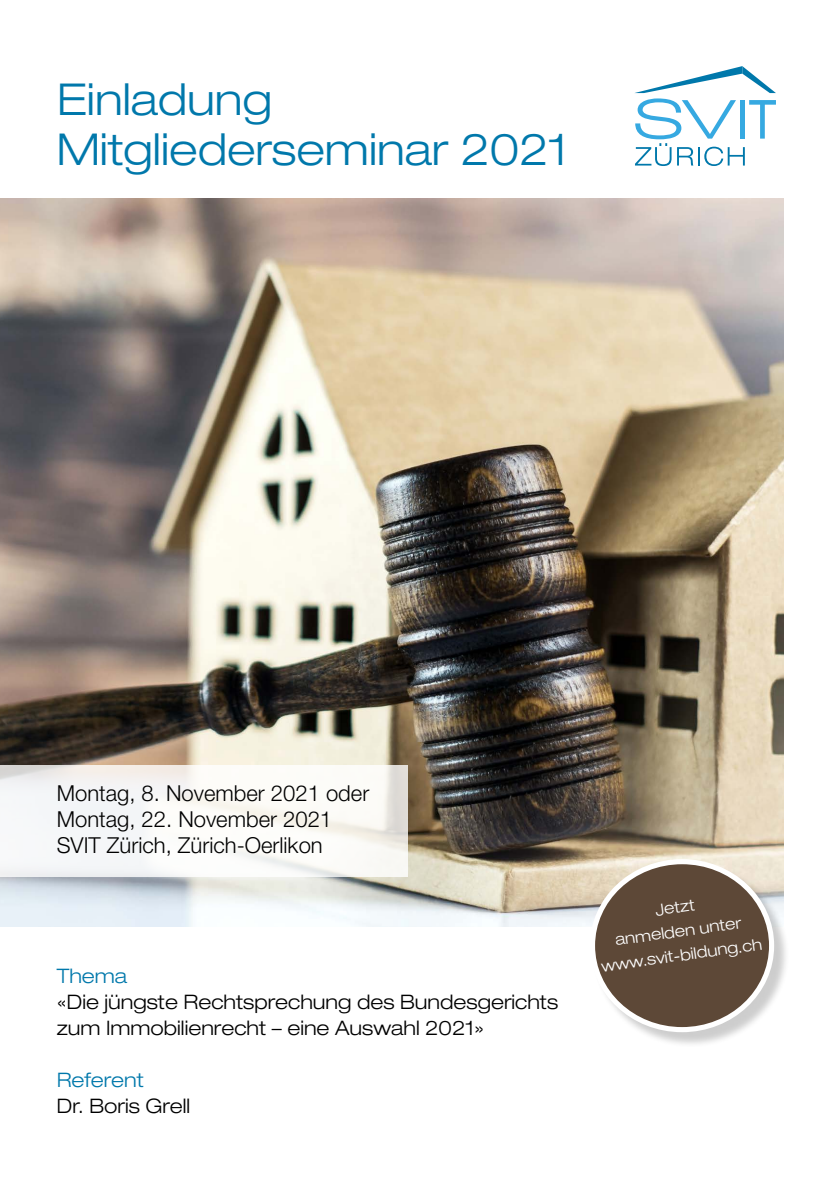
<style>
.page{position:relative;width:840px;height:1191px;background:#fff}
.page>*{position:absolute;margin:0;border:0;box-sizing:border-box;transform-origin:0 0}
.t1{font:300 expanded 44px/50px "Helvetica Neue LT Std";color:#0078ab}
.t2{font:300 22px/26px "Helvetica Neue LT Std";color:#000}
.t3{font:300 expanded 20px/26px "Helvetica Neue LT Std";color:#000}
.t4{font:300 expanded 20px "Helvetica Neue LT Std";color:#0078ab}
.t5{font:300 expanded 16px/24px "Helvetica Neue LT Std";color:#fff;text-align:center}
</style>
<div class="page">
<img style="left:0;top:198px;width:782px;height:728px">
<svg style="left:635px;top:66px;width:140px;height:100px"></svg>
<div style="left:592px;top:861px;width:197px;height:186px;background:#000;opacity:.2"></div>
<div style="left:592px;top:861px;width:179px;height:168px;background:#5d4837;border-radius:50%"></div>
<div style="left:589px;top:859px;width:184px;height:173px;border:5px solid #fff;border-radius:50%"></div>
<svg style="left:0;top:765px;width:408px;height:111px"></svg>
<h1 class="t1" style="left:57px;top:74px;width:512px">Einladung<br>Mitgliederseminar 2021</h1>
<p class="t2" style="left:57px;top:780px;width:314px">Montag, 8. November 2021 oder<br>Montag, 22. November 2021<br>SVIT Zürich, Zürich-Oerlikon</p>
<p class="t4" style="left:57px;top:964px;width:72px">Thema</p>
<p class="t3" style="left:57px;top:988px;width:502px">«Die jüngste Rechtsprechung des Bundesgerichts zum Immobilienrecht – eine Auswahl 2021»</p>
<p class="t4" style="left:57px;top:1068px;width:89px">Referent</p>
<p class="t3" style="left:57px;top:1092px;width:135px">Dr. Boris Grell</p>
<p class="t5" style="left:592px;top:906px;width:164px;rotate:-8deg">Jetzt<br>anmelden unter www.svit-bildung.ch</p>
</div>
